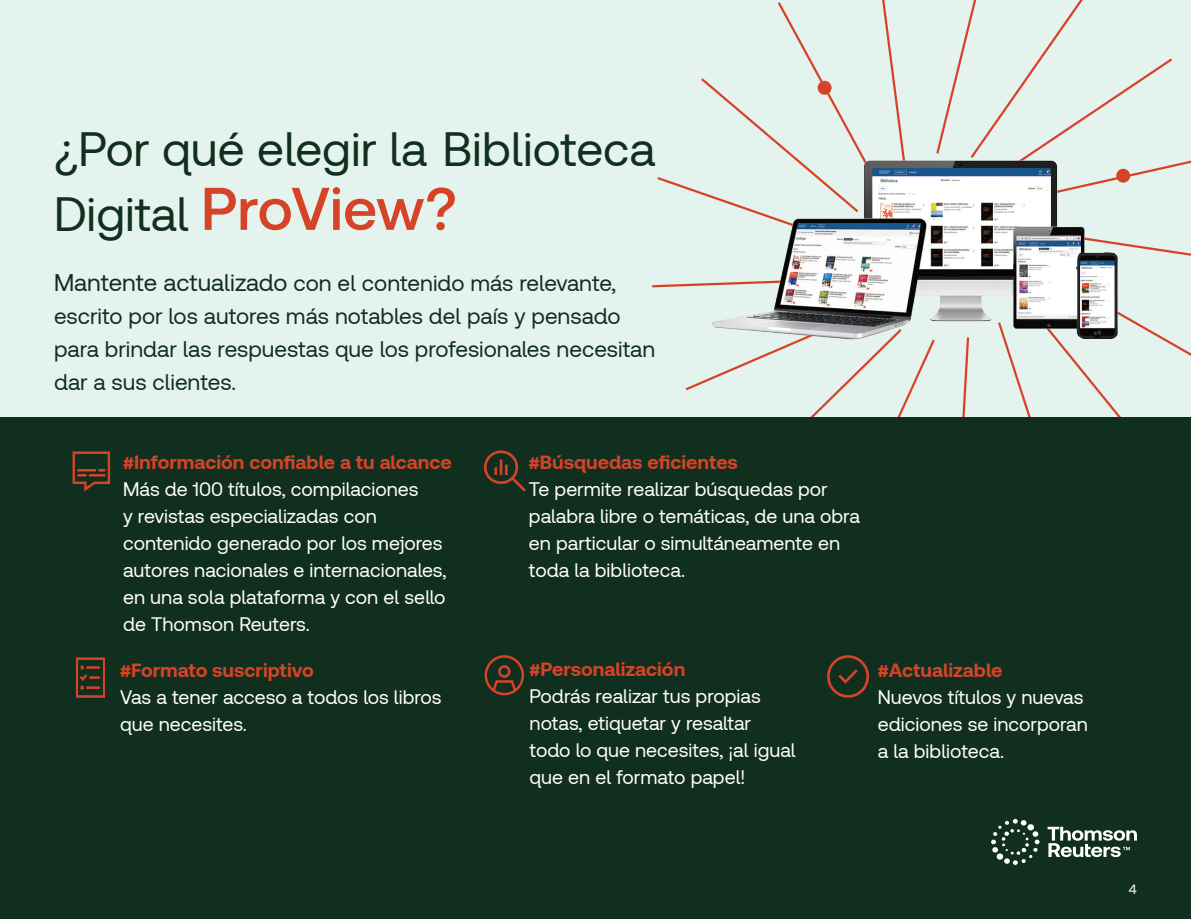
<style>
.page{position:relative;width:1191px;height:919px;background:#fff}
.page>*{position:absolute;margin:0;border:0;box-sizing:border-box;transform-origin:0 0}
.t1{font:500 60px "Clario";letter-spacing:-.01em;color:#d64327}
.t2{font:48px/64.5px "Clario";color:#112f1f}
.t3{font:22.5px/33px "Clario";color:#112f1f}
.t4{font:19.5px/27px "Clario";color:#fff}
.t5{font:700 19.5px "Clario";color:#d64327}
.t6{font:13.5px "Clario";color:#fff}
.s1{font-size:24px}
</style>
<div class="page">
<div style="left:0;top:0;width:1191px;height:918px;background:#e4f3ee"></div>
<svg style="left:652px;top:0;width:539px;height:417px"></svg>
<div style="left:0;top:417px;width:1191px;height:501px;background:#112f1f"></div>
<svg style="left:73px;top:451px;width:37px;height:40px"></svg>
<svg style="left:484px;top:450px;width:42px;height:41px"></svg>
<svg style="left:76px;top:657px;width:29px;height:40px"></svg>
<svg style="left:827px;top:655px;width:42px;height:42px"></svg>
<svg style="left:484px;top:655px;width:40px;height:40px"></svg>
<img style="left:700px;top:132px;width:432px;height:243px">
<div style="left:1116px;top:169px;width:14px;height:14px;background:#d64327;border-radius:50%"></div>
<div style="left:817px;top:81px;width:14px;height:14px;background:#d64327;border-radius:50%"></div>
<svg style="left:991px;top:819px;width:146px;height:46px"></svg>
<h2 class="t2" style="left:54px;top:115px;width:603px">¿Por qué elegir la Biblioteca<br>Digital</h2>
<h1 class="t1" style="left:201px;top:171px;width:257px">ProView?</h1>
<p class="t3" style="left:54px;top:265px;width:603px"><span class="s1">Mantente actualizado</span> con el contenido más relevante, escrito por los autores más notables del país y pensado para brindar las respuestas que los profesionales necesitan dar a sus clientes.</p>
<p class="t5" style="left:123px;top:449px;width:330px">#Información confiable a tu alcance</p>
<p class="t4" style="left:123px;top:475px;width:325px">Más de 100 títulos, compilaciones<br>y revistas especializadas con contenido generado por los mejores autores nacionales e internacionales, en una sola plataforma y con el sello de Thomson Reuters.</p>
<p class="t5" style="left:120px;top:657px;width:195px">#Formato suscriptivo</p>
<p class="t4" style="left:120px;top:682px;width:323px">Vas a tener acceso a todos los libros que necesites.</p>
<p class="t5" style="left:529px;top:449px;width:210px">#Búsquedas eficientes</p>
<p class="t4" style="left:529px;top:475px;width:332px">Te permite realizar búsquedas por palabra libre o temáticas, de una obra en particular o simultáneamente en toda la biblioteca.</p>
<p class="t5" style="left:529px;top:656px;width:157px">#Personalización</p>
<p class="t4" style="left:529px;top:681px;width:268px">Podrás realizar tus propias notas, etiquetar y resaltar todo lo que necesites, ¡al igual que en el formato papel!</p>
<p class="t5" style="left:878px;top:657px;width:126px">#Actualizable</p>
<p class="t4" style="left:878px;top:682px;width:211px">Nuevos títulos y nuevas ediciones se incorporan a la biblioteca.</p>
<p class="t6" style="left:1128px;top:880px;width:10px">4</p>
</div>
